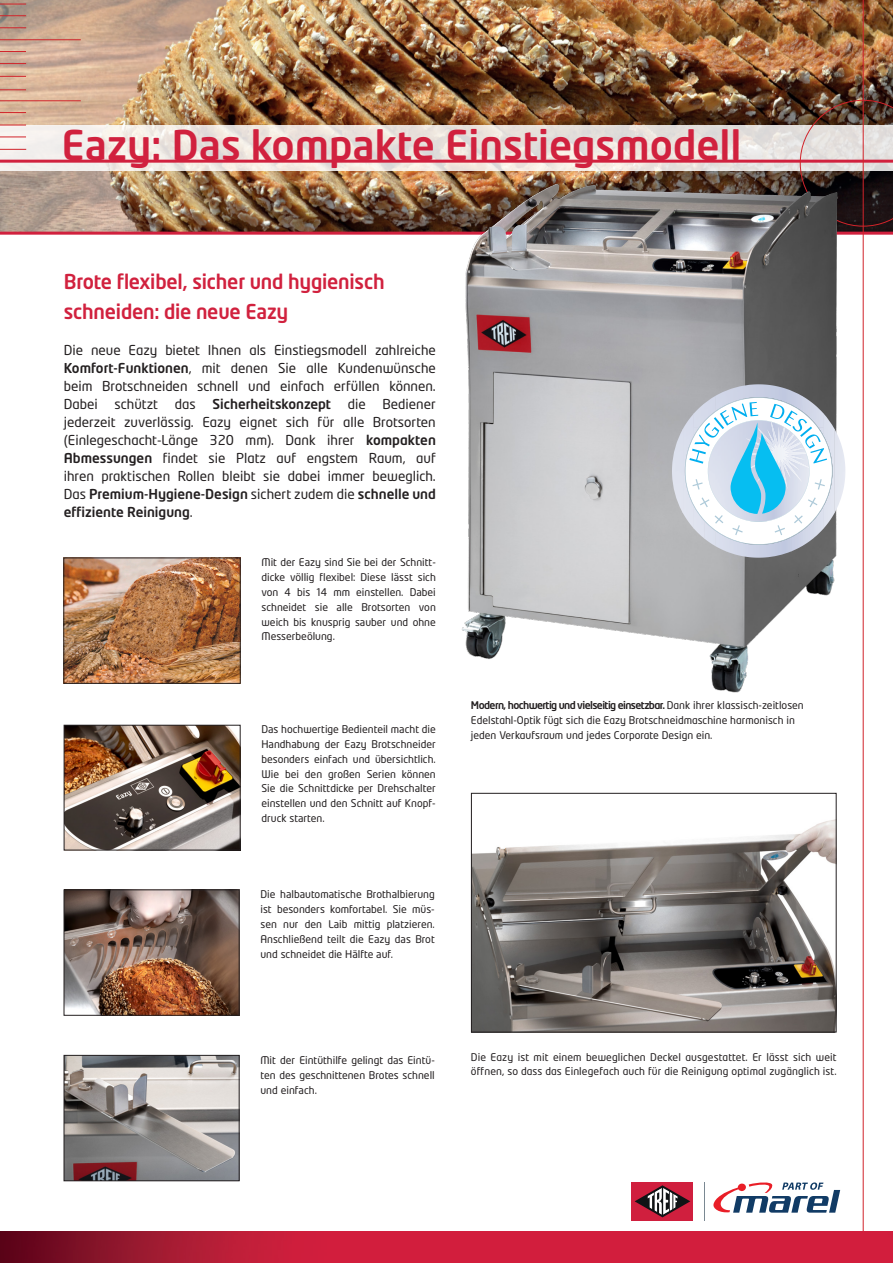
<style>
.page{position:relative;width:893px;height:1263px;background:#fff}
.page>*{position:absolute;margin:0;border:0;box-sizing:border-box;transform-origin:0 0}
.t1{font:500 40.5px "Neo Tech Alt";color:#d1213e}
.t2{font:500 20.25px/30px "Neo Tech Alt";letter-spacing:-.01em;color:#d1213e}
.t3{font:13.5px/18px "Neo Tech";color:#231f20;text-align:justify}
.t4{font:10.5px/14.9px "Neo Tech Alt";color:#231f20;text-align:justify}
.t5{font:10.5px/14.9px "Neo Tech";letter-spacing:.01em;color:#231f20}
.s1{font-weight:500}
</style>
<div class="page">
<img style="left:0;top:0;width:893px;height:232px">
<svg style="left:0;top:125px;width:800px;height:46px;background:#ece4e0"></svg>
<hr style="left:0;top:232px;width:893px;height:3px;background:#d1213e">
<hr style="left:0;top:160px;width:893px;height:3px;background:#d1213e">
<svg style="left:800px;top:100px;width:93px;height:126px;background:#867471"></svg>
<hr style="left:863px;top:0;width:1px;height:1263px;background:#d1232a">
<img style="left:0;top:1231px;width:893px;height:32px">
<hr style="left:0;top:39px;width:81px;height:1px;background:#d1232a">
<hr style="left:0;top:100px;width:81px;height:1px;background:#d1232a">
<svg style="left:0;top:51px;width:26px;height:1px"></svg>
<svg style="left:0;top:112px;width:26px;height:1px"></svg>
<svg style="left:0;top:4px;width:26px;height:1px"></svg>
<svg style="left:0;top:63px;width:26px;height:1px"></svg>
<svg style="left:0;top:125px;width:26px;height:1px"></svg>
<svg style="left:0;top:76px;width:26px;height:1px"></svg>
<svg style="left:0;top:137px;width:26px;height:1px"></svg>
<svg style="left:0;top:15px;width:26px;height:1px"></svg>
<svg style="left:0;top:89px;width:26px;height:1px"></svg>
<svg style="left:0;top:149px;width:26px;height:1px"></svg>
<svg style="left:0;top:27px;width:26px;height:1px"></svg>
<img style="left:66px;top:560px;width:172px;height:122px">
<div style="left:64px;top:558px;width:176px;height:126px;border:1px solid #231f20"></div>
<img style="left:66px;top:727px;width:172px;height:121px">
<div style="left:64px;top:725px;width:176px;height:125px;border:1px solid #231f20"></div>
<img style="left:473px;top:819px;width:361px;height:211px">
<div style="left:471px;top:793px;width:365px;height:239px;border:1px solid #231f20"></div>
<img style="left:66px;top:892px;width:171px;height:121px">
<div style="left:64px;top:890px;width:175px;height:125px;border:1px solid #231f20"></div>
<img style="left:66px;top:1057px;width:171px;height:122px">
<div style="left:64px;top:1055px;width:175px;height:126px;border:1px solid #231f20"></div>
<svg style="left:713px;top:1182px;width:127px;height:31px"></svg>
<hr style="left:705px;top:1182px;width:1px;height:38px;background:#7a8892">
<div style="left:631px;top:1182px;width:62px;height:38px;background:#d01f3e"></div>
<svg style="left:635px;top:1185px;width:55px;height:32px"></svg>
<img style="left:461px;top:171px;width:384px;height:522px">
<img style="left:715px;top:384px;width:87px;height:13px">
<img style="left:693px;top:396px;width:23px;height:1px">
<img style="left:802px;top:396px;width:22px;height:1px">
<img style="left:683px;top:413px;width:2px;height:103px">
<img style="left:832px;top:413px;width:3px;height:116px">
<img style="left:672px;top:428px;width:11px;height:85px">
<img style="left:834px;top:475px;width:11px;height:38px">
<img style="left:715px;top:545px;width:11px;height:6px">
<img style="left:791px;top:545px;width:11px;height:6px">
<img style="left:726px;top:551px;width:26px;height:6px">
<svg style="left:685px;top:397px;width:147px;height:148px"></svg>
<h1 class="t1" style="left:62px;top:120px;width:681px">Eazy: Das kompakte Einstiegsmodell</h1>
<h2 class="t2" style="left:64px;top:266px;width:322px">Brote flexibel, sicher und hygienisch schneiden: die neue Eazy</h2>
<p class="t3" style="left:64px;top:341px;width:374px">Die neue Eazy bietet Ihnen als Einstiegsmodell zahlreiche <span class="s1">Komfort-Funktionen</span>, mit denen Sie alle Kundenwünsche beim Brotschneiden schnell und einfach erfüllen können.<br>Dabei schützt das <span class="s1">Sicherheitskonzept</span> die Bediener jederzeit zuverlässig. Eazy eignet sich für alle Brotsorten (Einlegeschacht-Länge 320 mm). Dank ihrer <span class="s1">kompakten Abmessungen</span> findet sie Platz auf engstem Raum, auf ihren praktischen Rollen bleibt sie dabei immer beweglich.<br>Das <span class="s1">Premium-Hygiene-Design</span> sichert zudem die <span class="s1">schnelle und effiziente Reinigung</span>.</p>
<p class="t4" style="left:261px;top:555px;width:176px">Mit der Eazy sind Sie bei der Schnitt&shy;dicke völlig flexibel: Diese lässt sich von 4 bis 14 mm einstellen. Dabei schneidet sie alle Brotsorten von weich bis knusprig sauber und ohne Messerbeölung.</p>
<p class="t4" style="left:261px;top:722px;width:176px">Das hochwertige Bedienteil macht die Handhabung der Eazy Brotschneider besonders einfach und übersichtlich.<br>Wie bei den großen Serien können Sie die Schnittdicke per Drehschalter einstellen und den Schnitt auf Knopf&shy;druck starten.</p>
<p class="t4" style="left:260px;top:887px;width:176px">Die halbautomatische Brothalbierung ist besonders komfortabel. Sie müs&shy;sen nur den Laib mittig platzieren.<br>Anschließend teilt die Eazy das Brot und schneidet die Hälfte auf.</p>
<p class="t5" style="left:471px;top:697px;width:334px"><span class="s1">Modern, hochwertig und vielseitig einsetzbar.</span> Dank ihrer klassisch-zeitlosen<br>Edelstahl-Optik fügt sich die Eazy Brotschneidmaschine harmonisch in jeden Verkaufsraum und jedes Corporate Design ein.</p>
<p class="t4" style="left:260px;top:1052px;width:176px">Mit der Eintüthilfe gelingt das Eintü&shy;ten des geschnittenen Brotes schnell und einfach.</p>
<p class="t5" style="left:471px;top:1049px;width:367px">Die Eazy ist mit einem beweglichen Deckel ausgestattet. Er lässt sich weit öffnen, so dass das Einlegefach auch für die Reinigung optimal zugänglich ist.</p>
</div>
